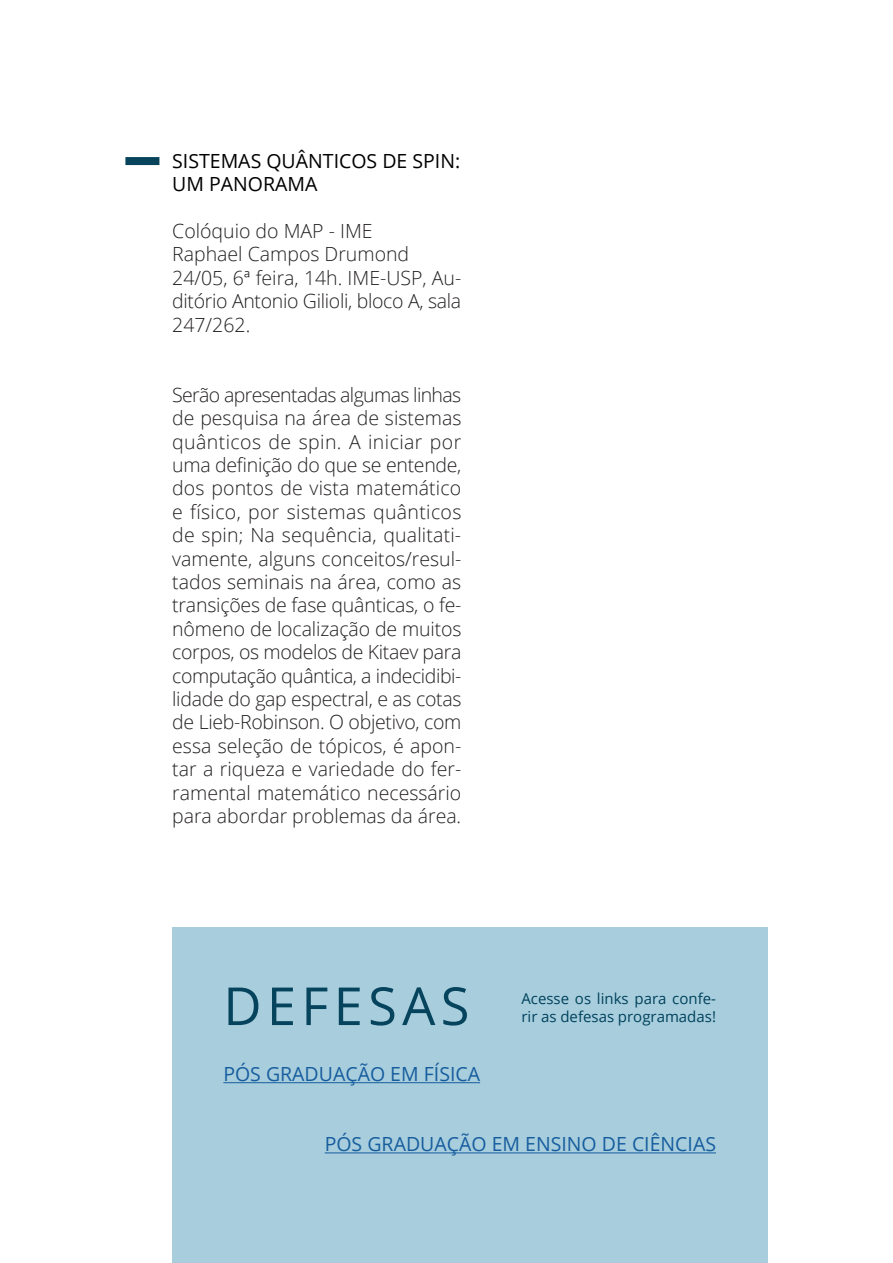
<style>
.page{position:relative;width:893px;height:1263px;background:#fff}
.page>*{position:absolute;margin:0;border:0;box-sizing:border-box;transform-origin:0 0}
.t1{font:52.5px "Open Sans";letter-spacing:.1em;color:#06445d}
.t2{font:300 19.5px/23.4px "Open Sans";color:#231f20}
.t3{font:19.5px "Open Sans";color:#175d9e}
.t4{font:19.5px/23.4px "Open Sans";color:#000}
.t5{font:15px "Open Sans";color:#00425c}
</style>
<div class="page">
<div style="left:172px;top:927px;width:595px;height:336px;background:#a8cedd"></div>
<hr style="left:223px;top:1082px;width:257px;height:1px;background:#175d9e">
<hr style="left:325px;top:1152px;width:391px;height:1px;background:#175d9e">
<svg style="left:125px;top:157px;width:34px;height:8px"></svg>
<p class="t4" style="left:172px;top:148px;width:290px">SISTEMAS QUÂNTICOS DE SPIN:<br>UM PANORAMA</p>
<p class="t2" style="left:172px;top:219px;width:291px">Colóquio do MAP - IME<br>Raphael Campos Drumond<br>24/05, 6ª feira, 14h. IME-USP, Au&shy;ditório Antonio Gilioli, bloco A, sala<br>247/262.</p>
<p class="t2" style="left:172px;top:382px;width:291px;text-align:justify">Serão apresentadas algumas linhas de pesquisa na área de sistemas quânticos de spin. A iniciar por uma definição do que se entende, dos pontos de vista matemático e físico, por sistemas quânticos de spin; Na sequência, qualitati&shy;vamente, alguns conceitos/resul&shy;tados seminais na área, como as transições de fase quânticas, o fe&shy;nômeno de localização de muitos corpos, os modelos de Kitaev para computação quântica, a indecidibi&shy;lidade do gap espectral, e as cotas de Lieb-Robinson. O objetivo, com essa seleção de tópicos, é apon&shy;tar a riqueza e variedade do fer&shy;ramental matemático necessário para abordar problemas da área.</p>
<h1 class="t1" style="left:223px;top:970px;width:248px">DEFESAS</h1>
<p class="t3" style="left:223px;top:1061px;width:258px">PÓS GRADUAÇÃO EM FÍSICA</p>
<p class="t5" style="left:521px;top:989px;width:196px">Acesse os links para confe-</p>
<p class="t5" style="left:521px;top:1007px;width:196px">rir as defesas programadas!</p>
<p class="t3" style="left:325px;top:1131px;width:393px">PÓS GRADUAÇÃO EM ENSINO DE CIÊNCIAS</p>
</div>
